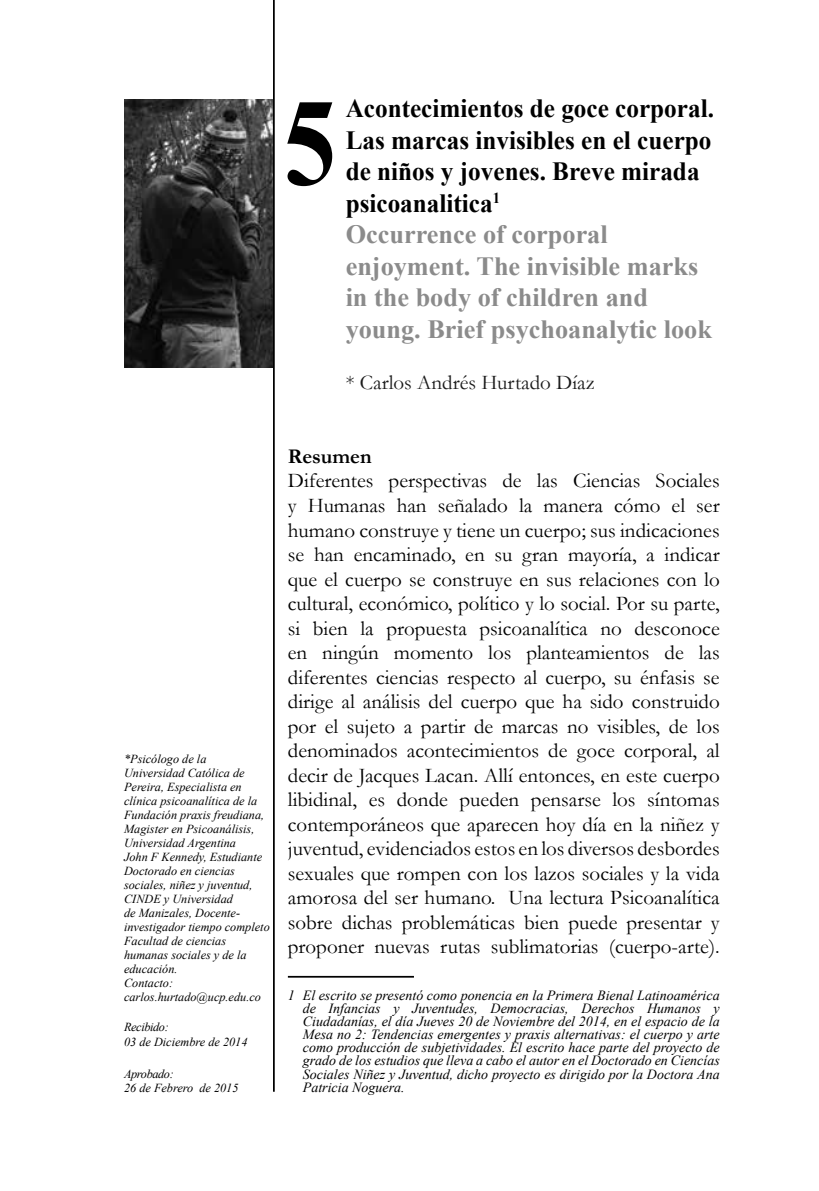
<style>
.page{position:relative;width:819px;height:1191px;background:#fff}
.page>*{position:absolute;margin:0;border:0;box-sizing:border-box;transform-origin:0 0}
.t1{font:700 123.9px "Times New Roman";color:#000;scale:.85 1}
.t2{font:700 26.25px/31.5px "Times New Roman";color:#000;scale:.96 1}
.t3{font:21px/24.5px "Garamond";color:#000;text-align:justify}
.t4{font:21px "Garamond";color:#1a1a1a}
.t5{font:700 21px "Garamond";color:#000}
.t6{font:italic 14px/13.1px "Times New Roman";color:#000;text-align:justify}
.t7{font:italic 12.25px/14px "Times New Roman";color:#000}
.s1{color:#8b8b8b}
</style>
<div class="page">
<hr style="left:273px;top:0;width:2px;height:1091px;background:#000">
<img style="left:124px;top:99px;width:149px;height:268px">
<hr style="left:288px;top:976px;width:126px;height:1px;background:#000">
<h1 class="t1" style="left:284px;top:57px;width:63px">5</h1>
<p class="t2" style="left:345px;top:92px;width:385px">Acontecimientos de goce corporal.<br>Las marcas invisibles en el cuerpo de niños y jovenes. Breve mirada psicoanalitica<sup>1<br></sup><span class="s1">Occurrence of corporal enjoyment. The invisible marks in the body of children and young. Brief psychoanalytic look</span></p>
<p class="t4" style="left:345px;top:369px;width:250px">* Carlos Andrés Hurtado Díaz</p>
<p class="t7" style="left:124px;top:751px;width:147px">*Psicólogo de la<br>Universidad Católica de<br>Pereira, Especialista en clínica psicoanalítica de la<br>Fundación praxis freudiana,<br>Magister en Psicoanálisis,<br>Universidad Argentina<br>John F Kennedy, Estudiante<br>Doctorado en ciencias sociales, niñez y juventud,<br>CINDE y Universidad<br>de Manizales, Docente&shy;investigador tiempo completo<br>Facultad de ciencias humanas sociales y de la educación.<br>Contacto: carlos.hurtado@ucp.edu.co</p>
<p class="t7" style="left:124px;top:1018px;width:125px;line-height:15.8px">Recibido:<br>03 de Diciembre de 2014</p>
<p class="t7" style="left:124px;top:1066px;width:116px">Aprobado:<br>26 de Febrero de 2015</p>
<p class="t5" style="left:288px;top:442px;width:85px">Resumen</p>
<p class="t3" style="left:288px;top:468px;width:433px">Diferentes perspectivas de las Ciencias Sociales y Humanas han señalado la manera cómo el ser humano construye y tiene un cuerpo; sus indicaciones se han encaminado, en su gran mayoría, a indicar que el cuerpo se construye en sus relaciones con lo cultural, económico, político y lo social. Por su parte, si bien la propuesta psicoanalítica no desconoce en ningún momento los planteamientos de las diferentes ciencias respecto al cuerpo, su énfasis se dirige al análisis del cuerpo que ha sido construido por el sujeto a partir de marcas no visibles, de los denominados acontecimientos de goce corporal, al decir de Jacques Lacan. Allí entonces, en este cuerpo libidinal, es donde pueden pensarse los síntomas contemporáneos que aparecen hoy día en la niñez y juventud, evidenciados estos en los diversos desbordes sexuales que rompen con los lazos sociales y la vida amorosa del ser humano. Una lectura Psicoanalítica sobre dichas problemáticas bien puede presentar y proponer nuevas rutas sublimatorias (cuerpo-arte).</p>
<p class="t6" style="left:303px;top:988px;width:418px;text-indent:-15px">1 El escrito se presentó como ponencia en la Primera Bienal Latinoamérica de Infancias y Juventudes, Democracias, Derechos Humanos y Ciudadanías, el día Jueves 20 de Noviembre del 2014, en el espacio de la Mesa no 2: Tendencias emergentes y praxis alternativas: el cuerpo y arte como producción de subjetividades. El escrito hace parte del proyecto de grado de los estudios que lleva a cabo el autor en el Doctorado en Ciencías Sociales Niñez y Juventud, dicho proyecto es dirigido por la Doctora Ana Patricia Noguera.</p>
</div>
